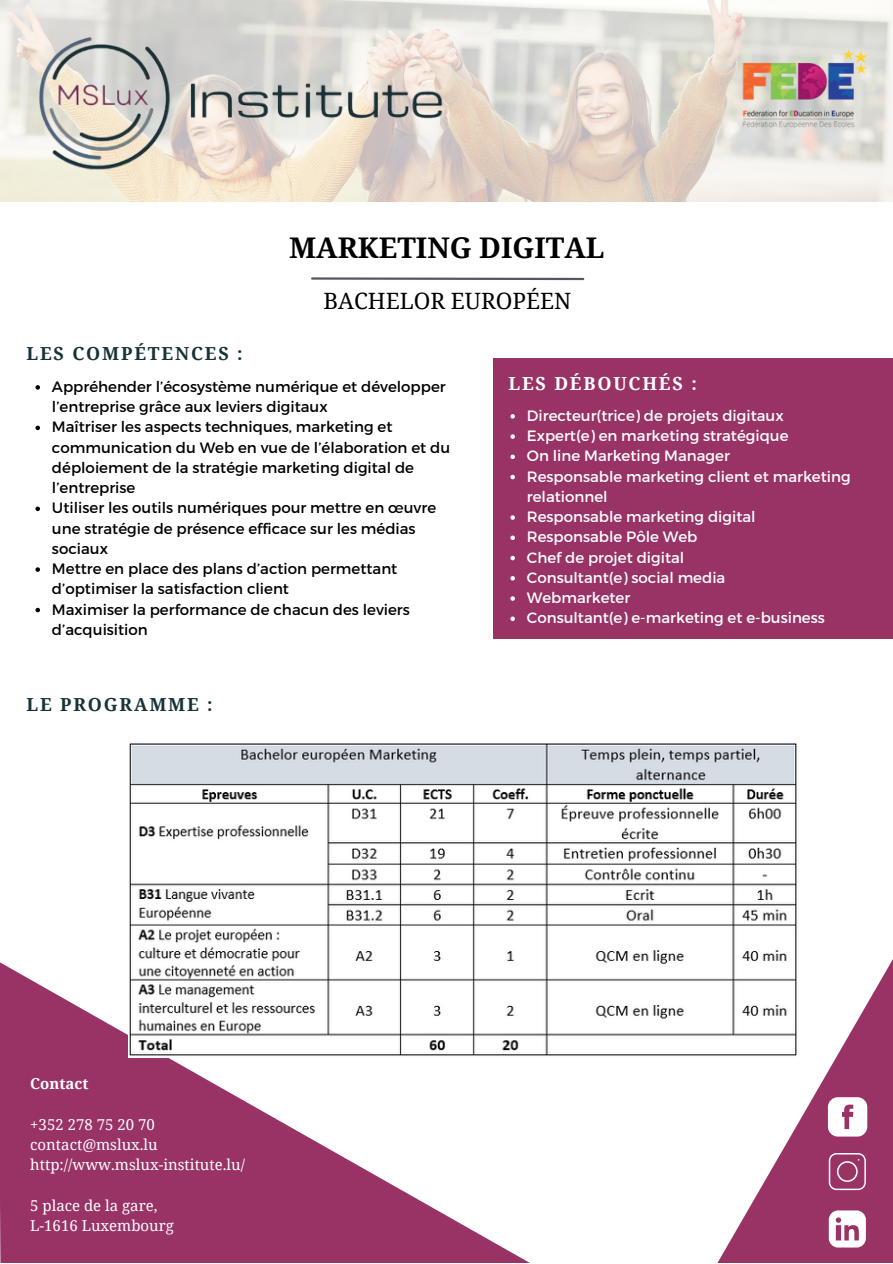
<style>
.page{position:relative;width:893px;height:1264px;background:#fff}
.page>*{position:absolute;margin:0;border:0;box-sizing:border-box;transform-origin:0 0}
.t1{font:700 28.5px "Noto Serif";color:#000}
.t2{font:22.5px "Noto Serif";color:#000}
.t3{font:700 18px "Noto Serif";letter-spacing:.1em;color:#17333a}
.t4{font:700 18px "Noto Serif";letter-spacing:.1em;color:#fff}
.t5{font:15px/20.2px "Montserrat";color:#000}
.t6{font:15px/20.2px "Montserrat";color:#fff}
.t7{font:15px/20.2px "Noto Serif";color:#fff}
.t8{font:700 15px "Noto Serif";color:#fff}
</style>
<div class="page">
<svg style="left:311px;top:277px;width:274px;height:4px"></svg>
<svg style="left:718px;top:961px;width:174px;height:301px;fill:#936"></svg>
<svg style="left:0;top:962px;width:528px;height:300px;fill:#936"></svg>
<svg style="left:827px;top:1097px;width:40px;height:39px"></svg>
<svg style="left:828px;top:1152px;width:37px;height:38px"></svg>
<svg style="left:828px;top:1210px;width:37px;height:37px"></svg>
<div style="left:493px;top:358px;width:399px;height:280px;background:#936"></div>
<img style="left:128px;top:743px;width:670px;height:314px">
<svg style="left:0;top:0;width:892px;height:202px;background:#e6ded5"></svg>
<img style="left:735px;top:41px;width:135px;height:101px">
<img style="left:0;top:0;width:464px;height:190px">
<svg style="left:35px;top:385px;width:5px;height:4px"></svg>
<svg style="left:35px;top:425px;width:5px;height:5px"></svg>
<svg style="left:35px;top:506px;width:5px;height:5px"></svg>
<svg style="left:35px;top:567px;width:5px;height:5px"></svg>
<svg style="left:35px;top:608px;width:5px;height:4px"></svg>
<svg style="left:510px;top:414px;width:5px;height:4px"></svg>
<svg style="left:510px;top:434px;width:5px;height:5px"></svg>
<svg style="left:510px;top:454px;width:5px;height:5px"></svg>
<svg style="left:510px;top:475px;width:5px;height:4px"></svg>
<svg style="left:510px;top:515px;width:5px;height:5px"></svg>
<svg style="left:510px;top:535px;width:5px;height:5px"></svg>
<svg style="left:510px;top:556px;width:5px;height:4px"></svg>
<svg style="left:510px;top:576px;width:5px;height:4px"></svg>
<svg style="left:510px;top:596px;width:5px;height:5px"></svg>
<svg style="left:510px;top:616px;width:5px;height:5px"></svg>
<h1 class="t1" style="left:289px;top:227px;width:317px">MARKETING DIGITAL</h1>
<h2 class="t2" style="left:323px;top:285px;width:249px">BACHELOR EUROPÉEN</h2>
<p class="t3" style="left:26px;top:341px;width:218px">LES COMPÉTENCES :</p>
<p class="t5" style="left:52px;top:375px;width:399px">Appréhender l’écosystème numérique et développer l’entreprise grâce aux leviers digitaux<br>Maîtriser les aspects techniques, marketing et communication du Web en vue de l’élaboration et du déploiement de la stratégie marketing digital de l’entreprise<br>Utiliser les outils numériques pour mettre en œuvre une stratégie de présence efficace sur les médias sociaux<br>Mettre en place des plans d’action permettant d’optimiser la satisfaction client<br>Maximiser la performance de chacun des leviers d’acquisition</p>
<p class="t4" style="left:508px;top:370px;width:190px">LES DÉBOUCHÉS :</p>
<p class="t6" style="left:527px;top:404px;width:325px">Directeur(trice) de projets digitaux<br>Expert(e) en marketing stratégique<br>On line Marketing Manager<br>Responsable marketing client et marketing relationnel<br>Responsable marketing digital<br>Responsable Pôle Web<br>Chef de projet digital<br>Consultant(e) social media<br>Webmarketer<br>Consultant(e) e-marketing et e-business</p>
<p class="t3" style="left:26px;top:691px;width:188px">LE PROGRAMME :</p>
<p class="t8" style="left:30px;top:1073px;width:60px">Contact</p>
<p class="t7" style="left:30px;top:1113px;width:216px">+352 278 75 20 70 contact@mslux.lu http://www.mslux-institute.lu/</p>
<p class="t7" style="left:30px;top:1194px;width:145px">5 place de la gare,<br>L-1616 Luxembourg</p>
</div>
